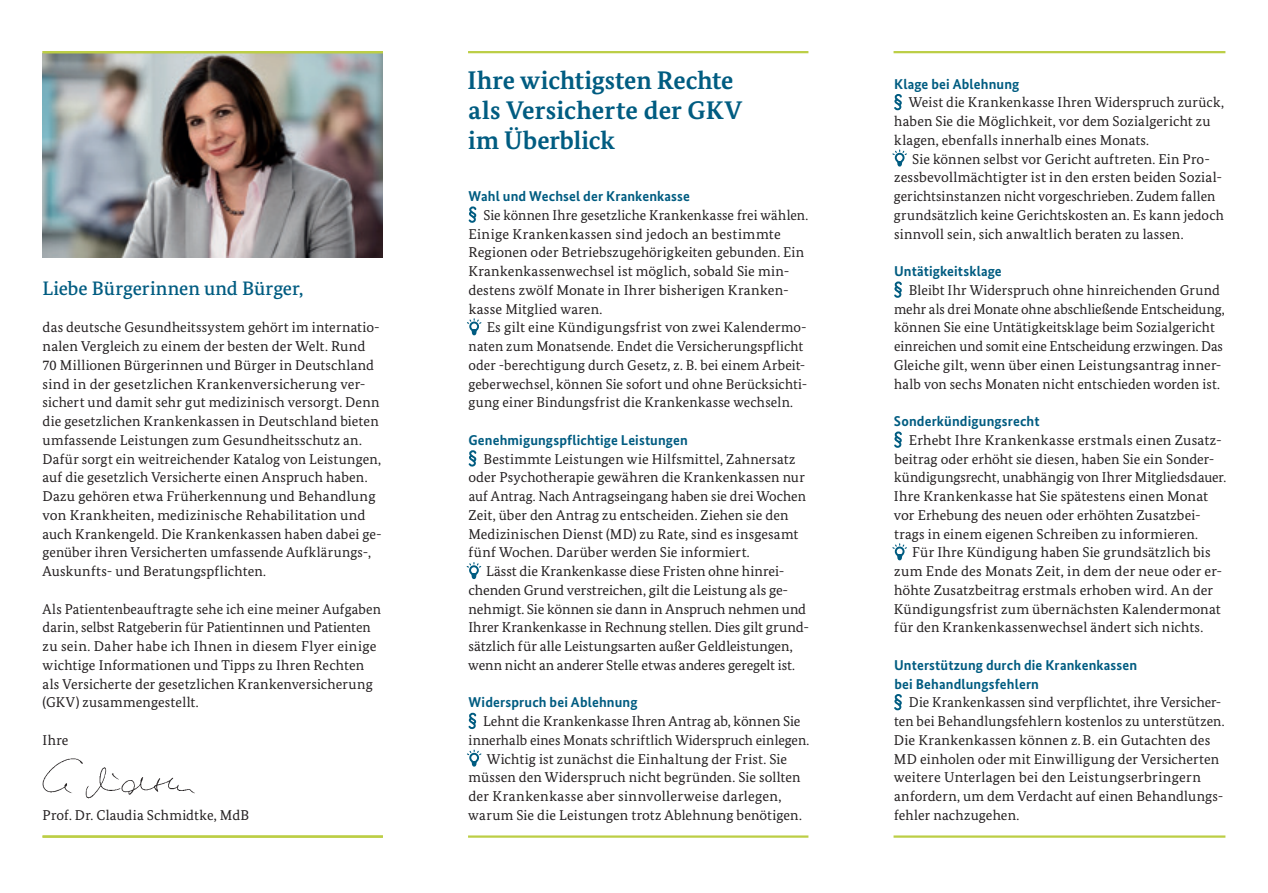
<style>
.page{position:relative;width:1268px;height:893px;background:#fff}
.page>*{position:absolute;margin:0;border:0;box-sizing:border-box;transform-origin:0 0}
.t1{font:700 25.5px/30px "Bundes Serif";color:#005c81}
.t2{font:500 19.5px "Bundes Serif";color:#005c81}
.Fließtext{font:14.25px/18.8px "Bundes Serif";letter-spacing:.01em;color:#231f20}
.LInks_Blau{font:700 14.25px/18.8px "Bundes Sans";letter-spacing:.01em;color:#005c81}
.Fließtext-2{font:700 14.25px "Bundes Sans";letter-spacing:.01em;color:#005c81}
</style>
<div class="page">
<img style="left:43px;top:53px;width:340px;height:204px">
<hr style="left:468px;top:51px;width:340px;height:2px;background:#bcce45">
<hr style="left:468px;top:835px;width:340px;height:3px;background:#bcce45">
<hr style="left:893px;top:51px;width:332px;height:2px;background:#bcce45">
<hr style="left:893px;top:835px;width:332px;height:3px;background:#bcce45">
<hr style="left:43px;top:51px;width:340px;height:2px;background:#bcce45">
<hr style="left:43px;top:835px;width:340px;height:3px;background:#bcce45">
<svg style="left:468px;top:206px;width:9px;height:17px"></svg>
<svg style="left:467px;top:318px;width:15px;height:18px"></svg>
<svg style="left:468px;top:450px;width:9px;height:17px"></svg>
<svg style="left:466px;top:562px;width:16px;height:18px"></svg>
<svg style="left:468px;top:712px;width:9px;height:18px"></svg>
<svg style="left:467px;top:750px;width:15px;height:17px"></svg>
<svg style="left:894px;top:94px;width:8px;height:17px"></svg>
<svg style="left:892px;top:150px;width:15px;height:17px"></svg>
<svg style="left:894px;top:281px;width:8px;height:17px"></svg>
<svg style="left:894px;top:431px;width:8px;height:17px"></svg>
<svg style="left:892px;top:543px;width:15px;height:18px"></svg>
<svg style="left:894px;top:694px;width:8px;height:17px"></svg>
<img style="left:42px;top:758px;width:153px;height:41px">
<h2 class="t2" style="left:43px;top:276px;width:262px">Liebe Bürgerinnen und Bürger,</h2>
<p class="Fließtext" style="left:43px;top:318px;width:341px">das deutsche Gesundheitssystem gehört im internatio&shy;nalen Vergleich zu einem der besten der Welt. Rund 70 Millionen Bürgerinnen und Bürger in Deutschland sind in der gesetzlichen Krankenversicherung ver&shy;sichert und damit sehr gut medizinisch versorgt. Denn die gesetzlichen Krankenkassen in Deutschland bieten umfassende Leistungen zum Gesundheitsschutz an.<br>Dafür sorgt ein weitreichender Katalog von Leistungen, auf die gesetzlich Versicherte einen Anspruch haben.<br>Dazu gehören etwa Früherkennung und Behandlung von Krankheiten, medizinische Rehabilitation und auch Krankengeld. Die Krankenkassen haben dabei ge&shy;genüber ihren Versicherten umfassende Aufklärungs-, Auskunfts- und Beratungspflichten.</p>
<p class="Fließtext" style="left:43px;top:599px;width:340px">Als Patientenbeauftragte sehe ich eine meiner Aufgaben darin, selbst Ratgeberin für Patientinnen und Patienten zu sein. Daher habe ich Ihnen in diesem Flyer einige wichtige Informationen und Tipps zu Ihren Rechten als Versicherte der gesetzlichen Krankenversicherung (GKV) zusammengestellt.</p>
<p class="Fließtext" style="left:43px;top:730px;width:27px">Ihre</p>
<p class="Fließtext" style="left:43px;top:805px;width:208px">Prof. Dr. Claudia Schmidtke, MdB</p>
<h1 class="t1" style="left:467px;top:65px;width:276px">Ihre wichtigsten Rechte als Versicherte der GKV im Überblick</h1>
<p class="LInks_Blau" style="left:468px;top:187px;width:223px">Wahl und Wechsel der Krankenkasse</p>
<p class="Fließtext" style="left:468px;top:205px;width:341px;text-indent:15px">Sie können Ihre gesetzliche Krankenkasse frei wählen.<br>Einige Krankenkassen sind jedoch an bestimmte Regionen oder Betriebszugehörigkeiten gebunden. Ein Krankenkassenwechsel ist möglich, sobald Sie min&shy;destens zwölf Monate in Ihrer bisherigen Kranken&shy;kasse Mitglied waren.</p>
<p class="Fließtext" style="left:468px;top:318px;width:340px;text-indent:18px">Es gilt eine Kündigungsfrist von zwei Kalendermo&shy;naten zum Monatsende. Endet die Versicherungspflicht oder -berechtigung durch Gesetz, z. B. bei einem Arbeit&shy;geberwechsel, können Sie sofort und ohne Berücksichti&shy;gung einer Bindungsfrist die Krankenkasse wechseln.</p>
<p class="LInks_Blau" style="left:468px;top:430px;width:221px">Genehmigungspflichtige Leistungen</p>
<p class="Fließtext" style="left:468px;top:449px;width:339px;text-indent:15px">Bestimmte Leistungen wie Hilfsmittel, Zahnersatz oder Psychotherapie gewähren die Krankenkassen nur auf Antrag. Nach Antragseingang haben sie drei Wochen Zeit, über den Antrag zu entscheiden. Ziehen sie den Medizinischen Dienst (MD) zu Rate, sind es insgesamt fünf Wochen. Darüber werden Sie informiert.</p>
<p class="Fließtext" style="left:468px;top:562px;width:339px;text-indent:18px">Lässt die Krankenkasse diese Fristen ohne hinrei&shy;chenden Grund verstreichen, gilt die Leistung als ge&shy;nehmigt. Sie können sie dann in Anspruch nehmen und Ihrer Krankenkasse in Rechnung stellen. Dies gilt grund--- sätzlich für alle Leistungsarten außer Geldleistungen, wenn nicht an anderer Stelle etwas anderes geregelt ist.</p>
<p class="LInks_Blau" style="left:468px;top:693px;width:170px">Widerspruch bei Ablehnung</p>
<p class="Fließtext" style="left:468px;top:712px;width:342px;text-align:center">Lehnt die Krankenkasse Ihren Antrag ab, können Sie innerhalb eines Monats schriftlich Widerspruch einlegen.</p>
<p class="Fließtext" style="left:468px;top:749px;width:335px;text-indent:18px">Wichtig ist zunächst die Einhaltung der Frist. Sie müssen den Widerspruch nicht begründen. Sie sollten der Krankenkasse aber sinnvollerweise darlegen, warum Sie die Leistungen trotz Ablehnung benötigen.</p>
<p class="LInks_Blau" style="left:894px;top:74px;width:127px">Klage bei Ablehnung</p>
<p class="Fließtext" style="left:894px;top:93px;width:331px;text-indent:15px">Weist die Krankenkasse Ihren Widerspruch zurück, haben Sie die Möglichkeit, vor dem Sozialgericht zu klagen, ebenfalls innerhalb eines Monats.</p>
<p class="Fließtext" style="left:893px;top:149px;width:331px;text-indent:18px">Sie können selbst vor Gericht auftreten. Ein Pro&shy;zessbevollmächtigter ist in den ersten beiden Sozial&shy;gerichtsinstanzen nicht vorgeschrieben. Zudem fallen grundsätzlich keine Gerichtskosten an. Es kann jedoch sinnvoll sein, sich anwaltlich beraten zu lassen.</p>
<p class="Fließtext-2" style="left:893px;top:262px;width:109px">Untätigkeitsklage</p>
<p class="Fließtext" style="left:893px;top:280px;width:332px;text-indent:15px">Bleibt Ihr Widerspruch ohne hinreichenden Grund mehr als drei Monate ohne abschließende Entscheidung, können Sie eine Untätigkeitsklage beim Sozialgericht einreichen und somit eine Entscheidung erzwingen. Das Gleiche gilt, wenn über einen Leistungsantrag inner&shy;halb von sechs Monaten nicht entschieden worden ist.</p>
<p class="LInks_Blau" style="left:893px;top:412px;width:147px">Sonderkündigungsrecht</p>
<p class="Fließtext" style="left:893px;top:430px;width:334px;text-indent:15px">Erhebt Ihre Krankenkasse erstmals einen Zusatz&shy;beitrag oder erhöht sie diesen, haben Sie ein Sonder&shy;kündigungsrecht, unabhängig von Ihrer Mitgliedsdauer.<br>Ihre Krankenkasse hat Sie spätestens einen Monat vor Erhebung des neuen oder erhöhten Zusatzbei&shy;trags in einem eigenen Schreiben zu informieren.</p>
<p class="Fließtext" style="left:893px;top:543px;width:329px;text-indent:18px">Für Ihre Kündigung haben Sie grundsätzlich bis zum Ende des Monats Zeit, in dem der neue oder er&shy;höhte Zusatzbeitrag erstmals erhoben wird. An der Kündigungsfrist zum übernächsten Kalendermonat für den Krankenkassenwechsel ändert sich nichts.</p>
<p class="LInks_Blau" style="left:893px;top:655px;width:244px">Unterstützung durch die Krankenkassen bei Behandlungsfehlern</p>
<p class="Fließtext" style="left:893px;top:693px;width:332px;text-indent:15px">Die Krankenkassen sind verpflichtet, ihre Versicher&shy;ten bei Behandlungsfehlern kostenlos zu unterstützen.<br>Die Krankenkassen können z.B. ein Gutachten des MD einholen oder mit Einwilligung der Versicherten weitere Unterlagen bei den Leistungserbringern anfordern, um dem Verdacht auf einen Behandlungs&shy;fehler nachzugehen.</p>
</div>
